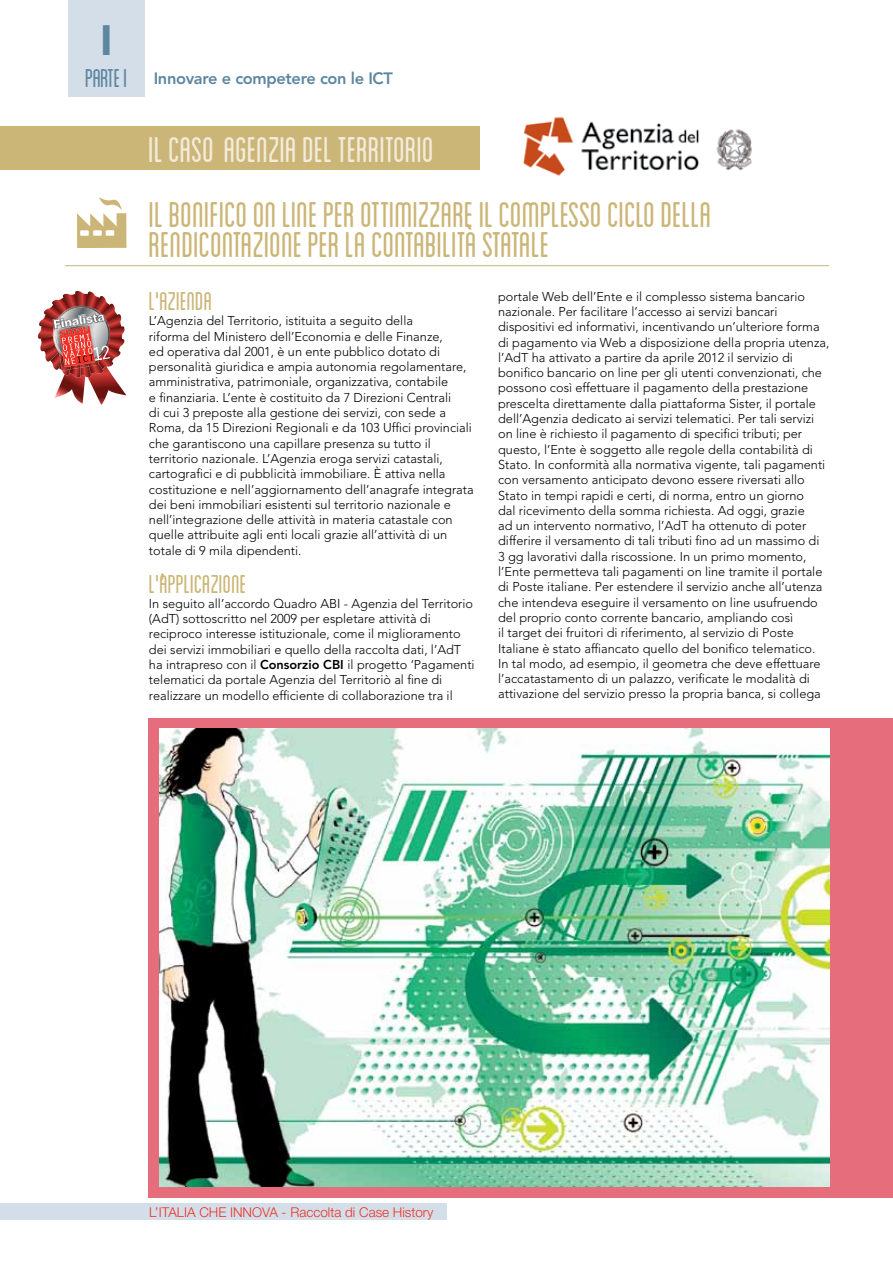
<style>
.page{position:relative;width:893px;height:1263px;background:#fff}
.page>*{position:absolute;margin:0;border:0;box-sizing:border-box;transform-origin:0 0}
.t1{font:900 42.15px "Avenir LT Std";color:#5d87a1}
.t2{font:condensed 37.5px/30px "Blanch";color:#cbb677}
.t3{font:condensed 37.5px "Blanch";color:#f3ebdb}
.t4{font:condensed 27px "Blanch";color:#cbb677}
.t5{font:800 16.35px "Avenir LT Std";letter-spacing:-.02em;color:#5d87a1}
.t6{font:300 13.5px "Helvetica Neue LT Std";color:#ee3126}
.t7{font:300 12.75px/15.3px "Avenir LT Std";color:#000}
.s1{font-family:"Blanch";font-weight:400;font-stretch:condensed;font-size:27px}
.s2{font-weight:800}
</style>
<div class="page">
<div style="left:0;top:1203px;width:446px;height:17px;background:#d4dee8"></div>
<div style="left:68px;top:0;width:77px;height:97px;background:#d4dee8"></div>
<hr style="left:65px;top:265px;width:764px;height:1px;background:#cbb677">
<div style="left:0;top:127px;width:480px;height:43px;background:#cbb677"></div>
<svg style="left:77px;top:197px;width:49px;height:51px"></svg>
<svg style="left:37px;top:291px;width:89px;height:114px"></svg>
<div style="left:149px;top:761px;width:744px;height:436px;background:#e66d7b"></div>
<div style="left:149px;top:718px;width:744px;height:62px;background:#e66d7b"></div>
<img style="left:523px;top:117px;width:229px;height:59px">
<img style="left:160px;top:729px;width:670px;height:458px">
<h1 class="t1" style="left:100px;top:15px;width:14px">I</h1>
<p class="t5" style="left:85px;top:68px;width:309px"><span class="s1">PARTE I</span> Innovare e competere con le ICT</p>
<h2 class="t3" style="left:149px;top:129px;width:287px">IL CASO AGENZIA DEL TERRITORIO</h2>
<h2 class="t2" style="left:149px;top:198px;width:564px">IL BONIFICO ON LINE PER OTTIMIZZARE IL COMPLESSO CICLO DELLA<br>RENDICONTAZIONE PER LA CONTABILITÀ STATALE</h2>
<h3 class="t4" style="left:149px;top:286px;width:65px">L'AZIENDA</h3>
<p class="t7" style="left:149px;top:313px;width:326px">L’Agenzia del Territorio, istituita a seguito della<br>riforma del Ministero dell’Economia e delle Finanze,<br>ed operativa dal 2001, è un ente pubblico dotato di personalità giuridica e ampia autonomia regolamentare, amministrativa, patrimoniale, organizzativa, contabile<br>e finanziaria. L’ente è costituito da 7 Direzioni Centrali<br>di cui 3 preposte alla gestione dei servizi, con sede a Roma, da 15 Direzioni Regionali e da 103 Uffici provinciali che garantiscono una capillare presenza su tutto il territorio nazionale. L’Agenzia eroga servizi catastali, cartografici e di pubblicità immobiliare. È attiva nella costituzione e nell’aggiornamento dell’anagrafe integrata dei beni immobiliari esistenti sul territorio nazionale e nell’integrazione delle attività in materia catastale con quelle attribuite agli enti locali grazie all’attività di un totale di 9 mila dipendenti.</p>
<h3 class="t4" style="left:149px;top:569px;width:99px">L'’APPLICAZIONE</h3>
<p class="t7" style="left:149px;top:596px;width:327px">In seguito all’accordo Quadro ABI - Agenzia del Territorio (AdT) sottoscritto nel 2009 per espletare attività di reciproco interesse istituzionale, come il miglioramento dei servizi immobiliari e quello della raccolta dati, l’AdT ha intrapreso con il <span class="s2">Consorzio CBI</span> il progetto ‘Pagamenti telematici da portale Agenzia del Territoriò al fine di realizzare un modello efficiente di collaborazione tra il</p>
<p class="t7" style="left:498px;top:289px;width:333px">portale Web dell’Ente e il complesso sistema bancario nazionale. Per facilitare l’accesso ai servizi bancari dispositivi ed informativi, incentivando un’ulteriore forma di pagamento via Web a disposizione della propria utenza, l’AdT ha attivato a partire da aprile 2012 il servizio di bonifico bancario on line per gli utenti convenzionati, che possono così effettuare il pagamento della prestazione prescelta direttamente dalla piattaforma Sister, il portale dell’Agenzia dedicato ai servizi telematici. Per tali servizi on line è richiesto il pagamento di specifici tributi; per questo, l’Ente è soggetto alle regole della contabilità di Stato. In conformità alla normativa vigente, tali pagamenti con versamento anticipato devono essere riversati allo Stato in tempi rapidi e certi, di norma, entro un giorno<br>dal ricevimento della somma richiesta. Ad oggi, grazie<br>ad un intervento normativo, l’AdT ha ottenuto di poter differire il versamento di tali tributi fino ad un massimo di<br>3 gg lavorativi dalla riscossione. In un primo momento, l’Ente permetteva tali pagamenti on line tramite il portale di Poste italiane. Per estendere il servizio anche all’utenza che intendeva eseguire il versamento on line usufruendo del proprio conto corrente bancario, ampliando così<br>il target dei fruitori di riferimento, al servizio di Poste Italiane è stato affiancato quello del bonifico telematico.<br>In tal modo, ad esempio, il geometra che deve effettuare l’accatastamento di un palazzo, verificate le modalità di attivazione del servizio presso la propria banca, si collega</p>
<p class="t6" style="left:149px;top:1204px;width:286px">L’ITALIA CHE INNOVA - Raccolta di Case History</p>
</div>
